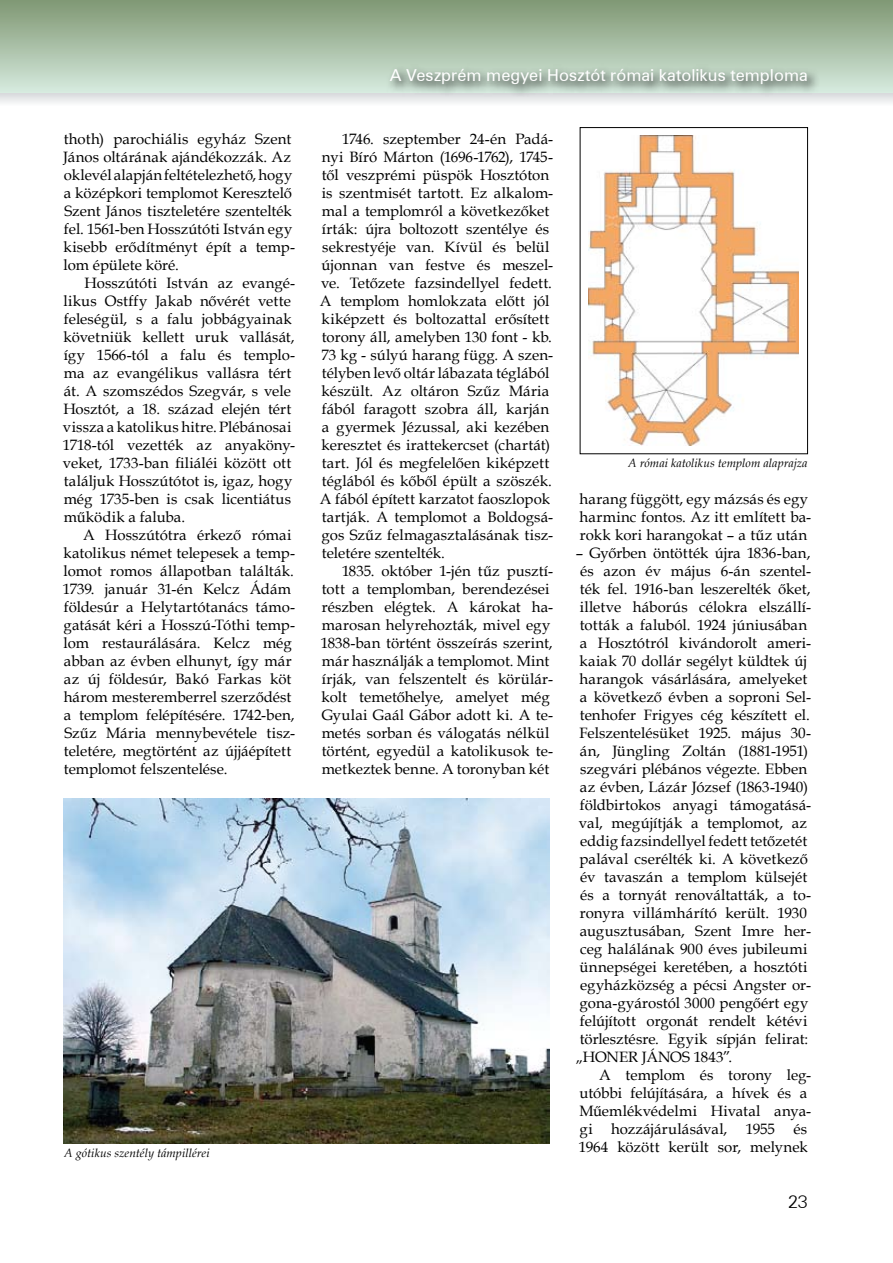
<style>
.page{position:relative;width:893px;height:1263px;background:#fff}
.page>*{position:absolute;margin:0;border:0;box-sizing:border-box;transform-origin:0 0}
.t1{font:18px "Zurich Lt PFL Normal";color:#000}
.t2{font:16.5px "Zurich PFL Normal";letter-spacing:.005em;color:#fff}
.t3{font:15px/18px "Book Antiqua";letter-spacing:.005em;color:#000}
.t4{font:italic 12px "Book Antiqua";letter-spacing:.005em;color:#000}
</style>
<div class="page">
<div style="left:0;top:0;width:893px;height:94px;background:linear-gradient(to bottom,#7f9772,#d6eade)"></div>
<svg style="left:0;top:94px;width:385px;height:9px"></svg>
<img style="left:588px;top:136px;width:210px;height:310px">
<div style="left:580px;top:127px;width:228px;height:327px;border:1px solid #000"></div>
<svg style="left:385px;top:64px;width:508px;height:39px;background:#c0cec4"></svg>
<img style="left:64px;top:799px;width:486px;height:344px">
<p class="t3" style="left:63px;top:130px;width:233px">thoth) parochiális egyház Szent János oltárának ajándékozzák. Az oklevél alapján feltételezhető, hogy a középkori templomot Keresztelő Szent János tiszteletére szentelték fel. 1561-ben Hosszútóti István egy kisebb erődítményt épít a temp&shy;lom épülete köré.</p>
<p class="t3" style="left:63px;top:274px;width:234px;text-indent:22px">Hosszútóti István az evangé&shy;likus Ostffy Jakab nővérét vette feleségül, s a falu jobbágyainak követniük kellett uruk vallását, így 1566-tól a falu és templo&shy;ma az evangélikus vallásra tért át. A szomszédos Szegvár, s vele<br>Hosztót, a 18. század elején tért vissza a katolikus hitre. Plébánosai<br>1718-tól vezették az anyaköny&shy;veket, 1733-ban filiáléi között ott találjuk Hosszútótot is, igaz, hogy még 1735-ben is csak licentiátus működik a faluba.</p>
<p class="t3" style="left:63px;top:526px;width:234px;text-indent:20px">A Hosszútótra érkező római katolikus német telepesek a temp&shy;lomot romos állapotban találták.<br>1739. január 31-én Kelcz Ádám földesúr a Helytartótanács támo&shy;gatását kéri a Hosszú-Tóthi temp&shy;lom restaurálására. Kelcz még abban az évben elhunyt, így már az új földesúr, Bakó Farkas köt három mesteremberrel szerződést a templom felépítésére. 1742-ben,<br>Szűz Mária mennybevétele tisz&shy;teletére, megtörtént az újjáépített templomot felszentelése.</p>
<p class="t4" style="left:64px;top:1144px;width:147px">A gótikus szentély támpillérei</p>
<p class="t2" style="left:390px;top:63px;width:419px">A Veszprém megyei Hosztót római katolikus temploma</p>
<p class="t3" style="left:320px;top:130px;width:235px;text-indent:22px">1746. szeptember 24-én Padá&shy;nyi Bíró Márton (1696-1762), 1745- től veszprémi püspök Hosztóton is szentmisét tartott. Ez alkalom&shy;mal a templomról a következőket írták: újra boltozott szentélye és sekrestyéje van. Kívül és belül újonnan van festve és meszel&shy;ve. Tetőzete fazsindellyel fedett.<br>A templom homlokzata előtt jól kiképzett és boltozattal erősített torony áll, amelyben 130 font - kb.<br>73 kg - súlyú harang függ. A szen&shy;télyben levő oltár lábazata téglából készült. Az oltáron Szűz Mária fából faragott szobra áll, karján a gyermek Jézussal, aki kezében keresztet és irattekercset (chartát) tart. Jól és megfelelően kiképzett téglából és kőből épült a szöszék.<br>A fából épített karzatot faoszlopok tartják. A templomot a Boldogsá&shy;gos Szűz felmagasztalásának tisz&shy;teletére szentelték.</p>
<p class="t3" style="left:321px;top:562px;width:234px;text-indent:21px">1835. október 1-jén tűz pusztí&shy;tott a templomban, berendezései részben elégtek. A károkat ha&shy;marosan helyrehozták, mivel egy 1838-ban történt összeírás szerint, már használják a templomot. Mint írják, van felszentelt és körülár&shy;kolt temetőhelye, amelyet még Gyulai Gaál Gábor adott ki. A te&shy;metés sorban és válogatás nélkül történt, egyedül a katolikusok te&shy;metkeztek benne. A toronyban két</p>
<p class="t4" style="left:628px;top:455px;width:181px">A római katolikus templom alaprajza</p>
<p class="t3" style="left:580px;top:490px;width:233px">harang függött, egy mázsás és egy harminc fontos. Az itt említett ba&shy;rokk kori harangokat – a tűz után</p>
<p class="t3" style="left:576px;top:544px;width:236px">– Győrben öntötték újra 1836-ban,</p>
<p class="t3" style="left:580px;top:562px;width:233px">és azon év május 6-án szentel-</p>
<p class="t3" style="left:580px;top:580px;width:232px">ték fel. 1916-ban leszerelték őket,</p>
<p class="t3" style="left:580px;top:598px;width:233px">illetve háborús célokra elszállí-</p>
<p class="t3" style="left:580px;top:616px;width:229px">tották a faluból. 1924 júniusában</p>
<p class="t3" style="left:580px;top:634px;width:233px">a Hosztótról kivándorolt ameri-</p>
<p class="t3" style="left:580px;top:652px;width:229px">kaiak 70 dollár segélyt küldtek új</p>
<p class="t3" style="left:580px;top:670px;width:229px">harangok vásárlására, amelyeket</p>
<p class="t3" style="left:580px;top:688px;width:233px">a következő évben a soproni Sel-</p>
<p class="t3" style="left:580px;top:706px;width:232px">tenhofer Frigyes cég készített el.</p>
<p class="t3" style="left:579px;top:724px;width:233px">Felszentelésüket 1925. május 30-</p>
<p class="t3" style="left:580px;top:742px;width:230px">án, Jüngling Zoltán (1881-1951)</p>
<p class="t3" style="left:580px;top:760px;width:228px">szegvári plébános végezte. Ebben</p>
<p class="t3" style="left:580px;top:778px;width:230px">az évben, Lázár József (1863-1940)</p>
<p class="t3" style="left:580px;top:796px;width:233px">földbirtokos anyagi támogatásá-</p>
<p class="t3" style="left:579px;top:814px;width:230px">val, megújítják a templomot, az</p>
<p class="t3" style="left:580px;top:832px;width:229px">eddig fazsindellyel fedett tetőzetét</p>
<p class="t3" style="left:580px;top:850px;width:230px">palával cserélték ki. A következő</p>
<p class="t3" style="left:580px;top:868px;width:229px">év tavaszán a templom külsejét</p>
<p class="t3" style="left:580px;top:886px;width:233px">és a tornyát renováltatták, a to-</p>
<p class="t3" style="left:580px;top:904px;width:229px">ronyra villámhárító került. 1930</p>
<p class="t3" style="left:580px;top:922px;width:233px">augusztusában, Szent Imre her-</p>
<p class="t3" style="left:580px;top:940px;width:229px">ceg halálának 900 éves jubileumi</p>
<p class="t3" style="left:580px;top:958px;width:229px">ünnepségei keretében, a hosztóti</p>
<p class="t3" style="left:580px;top:976px;width:233px">egyházközség a pécsi Angster or-</p>
<p class="t3" style="left:580px;top:994px;width:230px">gona-gyárostól 3000 pengőért egy</p>
<p class="t3" style="left:580px;top:1012px;width:229px">felújított orgonát rendelt kétévi</p>
<p class="t3" style="left:580px;top:1030px;width:230px">törlesztésre. Egyik sípján felirat:</p>
<p class="t3" style="left:576px;top:1048px;width:158px">„HONER JÁNOS 1843”.</p>
<p class="t3" style="left:599px;top:1066px;width:213px">A templom és torony leg-</p>
<p class="t3" style="left:580px;top:1084px;width:229px">utóbbi felújítására, a hívek és a</p>
<p class="t3" style="left:579px;top:1102px;width:233px">Műemlékvédelmi Hivatal anya-</p>
<p class="t3" style="left:580px;top:1120px;width:229px">gi hozzájárulásával, 1955 és</p>
<p class="t3" style="left:579px;top:1138px;width:231px">1964 között került sor, melynek</p>
<p class="t1" style="left:788px;top:1190px;width:21px">23</p>
</div>
